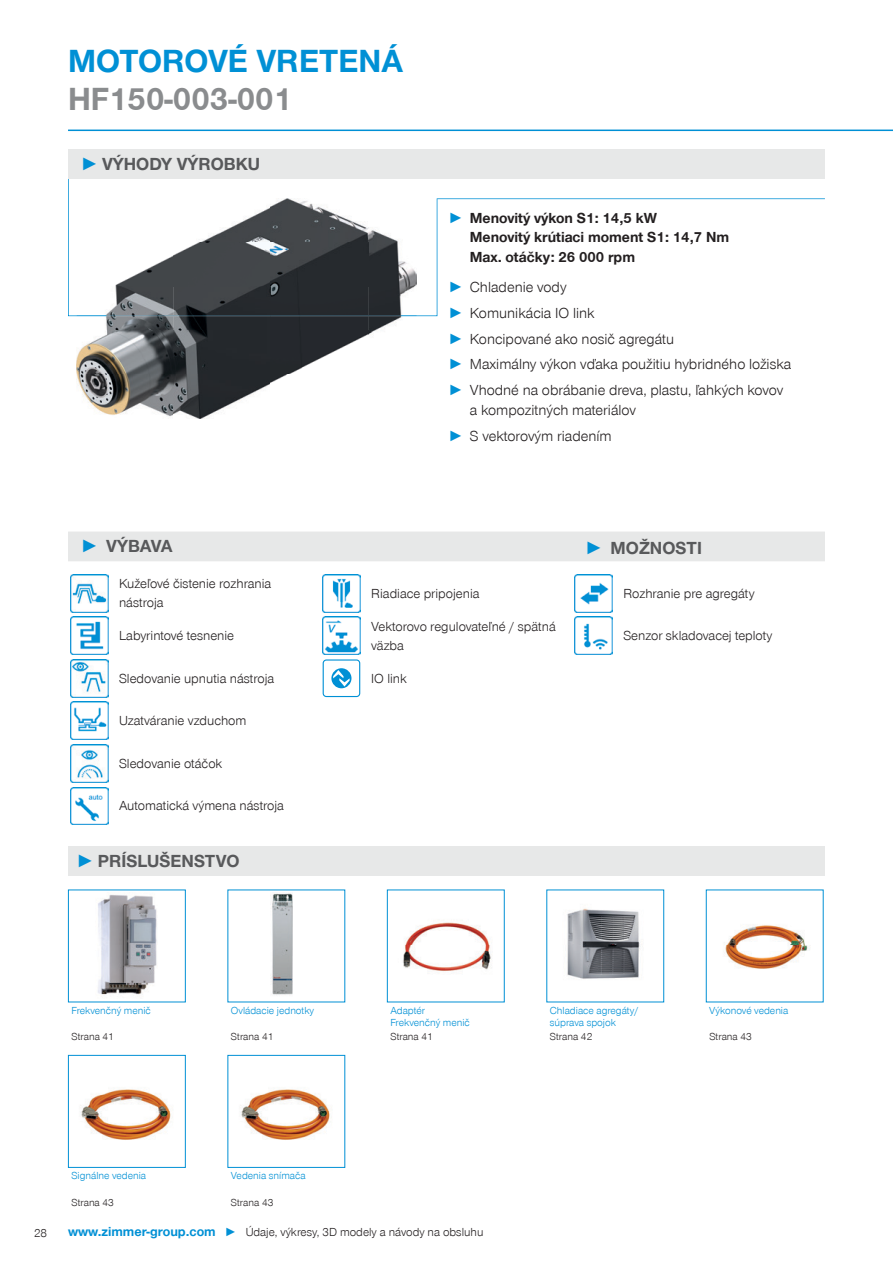
<style>
.page{position:relative;width:893px;height:1263px;background:#fff}
.page>*{position:absolute;margin:0;border:0;box-sizing:border-box;transform-origin:0 0}
.t1{font:700 33px "Zimmer Group Sans Global";color:#0090d5}
.t2{font:700 33px "Zimmer Group Sans Global";color:#8a8c8e}
.t3{font:700 18px "Zimmer Group Sans Global";color:#58595b}
.t4{font:300 15px/25.8px "Zimmer Group Sans Global";color:#231f20}
.t5{font:700 15px/19.5px "Zimmer Group Sans Global";color:#231f20}
.t6{font:300 13.5px/19.5px "Zimmer Group Sans Global";color:#231f20}
.t7{font:300 12px "Zimmer Group Sans Global";color:#231f20}
.t8{font:300 10.5px/12px "Zimmer Group Sans Global";color:#0090d5}
.t9{font:300 10.5px "Zimmer Group Sans Global";color:#231f20}
.s1{font-family:"Zimmer Group Sans";color:#0090d5}
.s2{color:#0090d5}
.s3{font-weight:700;color:#0090d5}
.s4{font-weight:700;font-size:13.5px;color:#0090d5}
</style>
<div class="page">
<svg style="left:68px;top:179px;width:757px;height:137px"></svg>
<img style="left:77px;top:199px;width:340px;height:219px">
<img style="left:77px;top:315px;width:340px;height:1px">
<hr style="left:68px;top:130px;width:825px;height:1px;background:#0090d5">
<div style="left:68px;top:149px;width:757px;height:30px;background:#e7e8e8"></div>
<div style="left:68px;top:531px;width:757px;height:30px;background:#e7e8e8"></div>
<img style="left:70px;top:574px;width:38px;height:38px">
<img style="left:323px;top:574px;width:37px;height:38px">
<img style="left:575px;top:574px;width:37px;height:38px">
<img style="left:70px;top:617px;width:38px;height:37px">
<img style="left:323px;top:617px;width:37px;height:37px">
<img style="left:575px;top:617px;width:37px;height:37px">
<img style="left:70px;top:659px;width:38px;height:38px">
<svg style="left:323px;top:659px;width:37px;height:38px"></svg>
<img style="left:70px;top:702px;width:38px;height:38px">
<img style="left:70px;top:744px;width:38px;height:38px">
<img style="left:70px;top:787px;width:38px;height:38px">
<div style="left:68px;top:846px;width:757px;height:30px;background:#e7e8e8"></div>
<svg style="left:68px;top:889px;width:118px;height:114px"></svg>
<svg style="left:227px;top:889px;width:119px;height:114px"></svg>
<svg style="left:387px;top:889px;width:118px;height:114px"></svg>
<svg style="left:546px;top:889px;width:118px;height:114px"></svg>
<svg style="left:705px;top:889px;width:119px;height:114px"></svg>
<svg style="left:68px;top:1054px;width:118px;height:114px"></svg>
<svg style="left:227px;top:1054px;width:119px;height:114px"></svg>
<h1 class="t1" style="left:68px;top:42px;width:337px">MOTOROVÉ VRETENÁ</h1>
<h1 class="t2" style="left:68px;top:79px;width:226px">HF150-003-001</h1>
<h2 class="t3" style="left:81px;top:153px;width:181px"><span class="s1">►</span> VÝHODY VÝROBKU</h2>
<p class="t5" style="left:470px;top:208px;width:261px;text-indent:-21px"><span class="s2">►</span> Menovitý výkon S1: 14,5 kW<br>Menovitý krútiaci moment S1: 14,7 Nm<br>Max. otáčky: 26 000 rpm</p>
<p class="t4" style="left:449px;top:274px;width:344px"><span class="s3">►</span> Chladenie vody<br><span class="s3">►</span> Komunikácia IO link<br><span class="s3">►</span> Koncipované ako nosič agregátu<br><span class="s3">►</span> Maximálny výkon vďaka použitiu hybridného ložiska <span class="s3">►</span> Vhodné na obrábanie dreva, plastu, ľahkých kovov</p>
<p class="t4" style="left:449px;top:397px;width:189px;text-indent:21px">a kompozitných materiálov <span class="s3">►</span> S vektorovým riadením</p>
<h2 class="t3" style="left:81px;top:536px;width:94px"><span class="s2">►</span> VÝBAVA</h2>
<h2 class="t3" style="left:585px;top:537px;width:118px"><span class="s2">►</span> MOŽNOSTI</h2>
<p class="t6" style="left:119px;top:573px;width:154px">Kužeľové čistenie rozhrania nástroja</p>
<p class="t6" style="left:371px;top:583px;width:110px">Riadiace pripojenia</p>
<p class="t6" style="left:623px;top:583px;width:133px">Rozhranie pre agregáty</p>
<p class="t6" style="left:119px;top:626px;width:117px">Labyrintové tesnenie</p>
<p class="t6" style="left:371px;top:616px;width:186px">Vektorovo regulovateľné / spätná väzba</p>
<p class="t6" style="left:623px;top:626px;width:151px">Senzor skladovacej teploty</p>
<p class="t6" style="left:119px;top:668px;width:157px">Sledovanie upnutia nástroja</p>
<p class="t6" style="left:371px;top:668px;width:37px">IO link</p>
<p class="t6" style="left:119px;top:711px;width:129px">Uzatváranie vzduchom</p>
<p class="t6" style="left:119px;top:753px;width:105px">Sledovanie otáčok</p>
<p class="t6" style="left:119px;top:796px;width:166px">Automatická výmena nástroja</p>
<h2 class="t3" style="left:77px;top:850px;width:164px"><span class="s1">►</span> PRÍSLUŠENSTVO</h2>
<p class="t8" style="left:71px;top:1004px;width:81px">Frekvenčný menič</p>
<p class="t8" style="left:231px;top:1004px;width:85px">Ovládacie jednotky</p>
<p class="t8" style="left:390px;top:1004px;width:81px">Adaptér<br>Frekvenčný menič</p>
<p class="t8" style="left:550px;top:1004px;width:90px">Chladiace agregáty/ súprava spojok</p>
<p class="t8" style="left:709px;top:1004px;width:81px">Výkonové vedenia</p>
<p class="t9" style="left:71px;top:1030px;width:44px">Strana 41</p>
<p class="t9" style="left:231px;top:1030px;width:44px">Strana 41</p>
<p class="t9" style="left:390px;top:1030px;width:44px">Strana 41</p>
<p class="t9" style="left:550px;top:1030px;width:44px">Strana 42</p>
<p class="t9" style="left:709px;top:1030px;width:44px">Strana 43</p>
<p class="t7" style="left:34px;top:1226px;width:15px">28</p>
<p class="t8" style="left:71px;top:1169px;width:76px">Signálne vedenia</p>
<p class="t8" style="left:231px;top:1169px;width:76px">Vedenia snímača</p>
<p class="t9" style="left:71px;top:1196px;width:44px">Strana 43</p>
<p class="t9" style="left:231px;top:1196px;width:44px">Strana 43</p>
<p class="t7" style="left:68px;top:1225px;width:417px"><span class="s4">www.zimmer-group.com</span> <span class="s2">►</span> Údaje, výkresy, 3D modely a návody na obsluhu</p>
</div>
